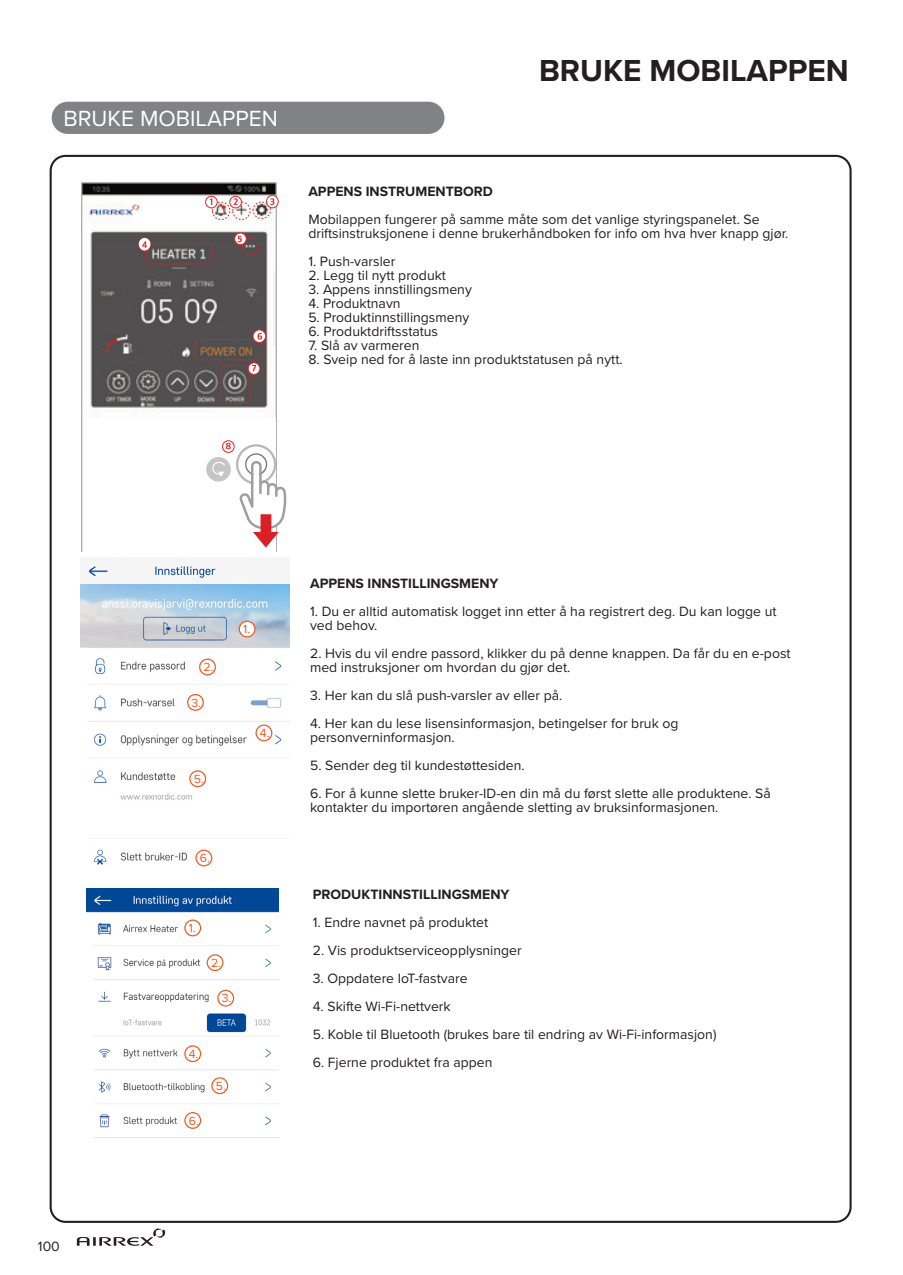
<style>
.page{position:relative;width:903px;height:1275px;background:#fff}
.page>*{position:absolute;margin:0;border:0;box-sizing:border-box;transform-origin:0 0}
.t1{font:700 31.5px "Proxima Nova";color:#231f20}
.t2{font:22.75px "Proxima Nova";color:#fff}
.t3{font:14px/14px "Proxima Nova";color:#231f20}
.t4{font:700 14px "Proxima Nova";color:#231f20}
.t5{font:12.25px "Proxima Nova";color:#f15921}
</style>
<div class="page">
<svg style="left:77px;top:1228px;width:88px;height:18px"></svg>
<div style="left:52px;top:102px;width:392px;height:32px;background:#808285;border-radius:16px"></div>
<svg style="left:81px;top:182px;width:196px;height:369px;fill:#514f50"></svg>
<div style="left:86px;top:418px;width:190px;height:133px;background:#fff"></div>
<div style="left:212px;top:202px;width:18px;height:18px;border:1px dashed #e72324;border-radius:50%"></div>
<svg style="left:206px;top:196px;width:11px;height:12px"></svg>
<div style="left:205px;top:196px;width:13px;height:12px;border:1px solid #e72324;border-radius:50%"></div>
<svg style="left:210px;top:198px;width:2px;height:7px"></svg>
<div style="left:232px;top:202px;width:19px;height:18px;border:1px dashed #e72324;border-radius:50%"></div>
<svg style="left:230px;top:196px;width:11px;height:12px"></svg>
<div style="left:253px;top:202px;width:18px;height:17px;border:1px dashed #e72324;border-radius:50%"></div>
<svg style="left:267px;top:195px;width:11px;height:13px"></svg>
<div style="left:242px;top:237px;width:17px;height:19px;border:1px dashed #e72324;border-radius:50%"></div>
<svg style="left:235px;top:233px;width:11px;height:12px"></svg>
<div style="left:146px;top:243px;width:67px;height:21px;border:1px dashed #e72324;border-radius:3px"></div>
<div style="left:138px;top:237px;width:13px;height:14px;border:1px solid #e72324;border-radius:50%"></div>
<div style="left:194px;top:339px;width:68px;height:21px;border:1px dashed #e72324;border-radius:3px"></div>
<svg style="left:253px;top:330px;width:13px;height:12px"></svg>
<div style="left:221px;top:365px;width:30px;height:39px;border:1px dashed #e72324;border-radius:5px"></div>
<svg style="left:248px;top:363px;width:12px;height:11px"></svg>
<div style="left:229px;top:196px;width:13px;height:12px;border:1px solid #e72324;border-radius:50%"></div>
<svg style="left:234px;top:198px;width:4px;height:7px"></svg>
<div style="left:266px;top:195px;width:13px;height:13px;border:1px solid #e72324;border-radius:50%"></div>
<svg style="left:270px;top:198px;width:4px;height:7px"></svg>
<div style="left:139px;top:238px;width:11px;height:12px;background:#fff;border-radius:50%"></div>
<svg style="left:142px;top:241px;width:5px;height:7px"></svg>
<div style="left:234px;top:233px;width:13px;height:12px;border:1px solid #e72324;border-radius:50%"></div>
<svg style="left:238px;top:236px;width:4px;height:6px"></svg>
<div style="left:253px;top:329px;width:13px;height:14px;border:1px solid #e72324;border-radius:50%"></div>
<svg style="left:257px;top:333px;width:5px;height:7px"></svg>
<div style="left:248px;top:362px;width:12px;height:13px;border:1px solid #e72324;border-radius:50%"></div>
<svg style="left:252px;top:365px;width:4px;height:6px"></svg>
<div style="left:206px;top:457px;width:25px;height:25px;background:#c5c5c5;border-radius:50%"></div>
<div style="left:222px;top:440px;width:13px;height:13px;border:1px solid #e72324;border-radius:50%"></div>
<svg style="left:212px;top:443px;width:74px;height:105px"></svg>
<img style="left:80px;top:558px;width:209px;height:309px">
<img style="left:87px;top:888px;width:192px;height:250px">
<div style="left:239px;top:621px;width:16px;height:16px;background:#fff;border-radius:50%"></div>
<div style="left:239px;top:621px;width:16px;height:16px;border:1px solid #f15921;border-radius:50%"></div>
<div style="left:200px;top:659px;width:15px;height:16px;background:#fff;border-radius:50%"></div>
<div style="left:199px;top:659px;width:17px;height:16px;border:1px solid #f15921;border-radius:50%"></div>
<div style="left:188px;top:694px;width:15px;height:16px;background:#fff;border-radius:50%"></div>
<div style="left:187px;top:694px;width:17px;height:17px;border:1px solid #f15921;border-radius:50%"></div>
<svg style="left:256px;top:725px;width:16px;height:16px"></svg>
<div style="left:255px;top:724px;width:17px;height:17px;border:1px solid #f15921;border-radius:50%"></div>
<div style="left:190px;top:771px;width:15px;height:16px;background:#fff;border-radius:50%"></div>
<div style="left:189px;top:770px;width:17px;height:17px;border:1px solid #f15921;border-radius:50%"></div>
<svg style="left:196px;top:850px;width:16px;height:16px"></svg>
<div style="left:195px;top:849px;width:17px;height:17px;border:1px solid #f15921;border-radius:50%"></div>
<svg style="left:185px;top:920px;width:16px;height:16px"></svg>
<div style="left:184px;top:919px;width:17px;height:17px;border:1px solid #f15921;border-radius:50%"></div>
<div style="left:207px;top:955px;width:16px;height:15px;background:#fff;border-radius:50%"></div>
<div style="left:207px;top:954px;width:16px;height:17px;border:1px solid #f15921;border-radius:50%"></div>
<svg style="left:218px;top:990px;width:16px;height:16px"></svg>
<div style="left:217px;top:990px;width:17px;height:17px;border:1px solid #f15921;border-radius:50%"></div>
<div style="left:185px;top:1046px;width:16px;height:15px;background:#fff;border-radius:50%"></div>
<div style="left:184px;top:1045px;width:17px;height:17px;border:1px solid #f15921;border-radius:50%"></div>
<div style="left:212px;top:1078px;width:16px;height:15px;background:#fff;border-radius:50%"></div>
<div style="left:211px;top:1077px;width:17px;height:17px;border:1px solid #f15921;border-radius:50%"></div>
<div style="left:185px;top:1113px;width:16px;height:15px;background:#fff;border-radius:50%"></div>
<div style="left:184px;top:1112px;width:17px;height:17px;border:1px solid #f15921;border-radius:50%"></div>
<h2 class="t2" style="left:63px;top:102px;width:216px">BRUKE MOBILAPPEN</h2>
<h1 class="t1" style="left:539px;top:47px;width:311px">BRUKE MOBILAPPEN</h1>
<p class="t4" style="left:308px;top:181px;width:186px">APPENS INSTRUMENTBORD</p>
<p class="t3" style="left:308px;top:212px;width:481px">Mobilappen fungerer på samme måte som det vanlige styringspanelet. Se driftsinstruksjonene i denne brukerhåndboken for info om hva hver knapp gjør.</p>
<p class="t3" style="left:308px;top:254px;width:88px">1. Push-varsler</p>
<p class="t3" style="left:308px;top:268px;width:139px">2. Legg til nytt produkt</p>
<p class="t3" style="left:308px;top:282px;width:165px">3. Appens innstillingsmeny</p>
<p class="t3" style="left:308px;top:296px;width:94px">4. Produktnavn</p>
<p class="t3" style="left:308px;top:310px;width:162px">5. Produktinnstillingsmeny</p>
<p class="t3" style="left:308px;top:324px;width:131px">6. Produktdriftsstatus</p>
<p class="t3" style="left:308px;top:338px;width:113px">7. Slå av varmeren</p>
<p class="t3" style="left:308px;top:352px;width:316px">8. Sveip ned for å laste inn produktstatusen på nytt.</p>
<p class="t3" style="left:38px;top:1239px;width:23px">100</p>
<p class="t5" style="left:204px;top:658px;width:12px">2.</p>
<p class="t5" style="left:191px;top:693px;width:11px">3.</p>
<p class="t5" style="left:194px;top:770px;width:12px">5.</p>
<p class="t5" style="left:243px;top:620px;width:8px">1.</p>
<p class="t5" style="left:260px;top:724px;width:11px">4.</p>
<p class="t5" style="left:200px;top:849px;width:12px">6.</p>
<p class="t5" style="left:189px;top:919px;width:8px">1.</p>
<p class="t5" style="left:211px;top:954px;width:12px">2.</p>
<p class="t5" style="left:222px;top:989px;width:11px">3.</p>
<p class="t5" style="left:189px;top:1045px;width:11px">4.</p>
<p class="t5" style="left:189px;top:1111px;width:12px">6.</p>
<p class="t5" style="left:216px;top:1077px;width:12px">5.</p>
<p class="t4" style="left:310px;top:573px;width:190px">APPENS INNSTILLINGSMENY</p>
<p class="t3" style="left:310px;top:604px;width:468px">1. Du er alltid automatisk logget inn etter å ha registrert deg. Du kan logge ut ved behov.</p>
<p class="t3" style="left:310px;top:646px;width:482px">2. Hvis du vil endre passord, klikker du på denne knappen. Da får du en e-post med instruksjoner om hvordan du gjør det.</p>
<p class="t3" style="left:310px;top:688px;width:254px">3. Her kan du slå push-varsler av eller på.</p>
<p class="t3" style="left:310px;top:716px;width:370px">4. Her kan du lese lisensinformasjon, betingelser for bruk og personverninformasjon.</p>
<p class="t3" style="left:310px;top:758px;width:216px">5. Sender deg til kundestøttesiden.</p>
<p class="t3" style="left:310px;top:786px;width:462px">6. For å kunne slette bruker-ID-en din må du først slette alle produktene. Så kontakter du importøren angående sletting av bruksinformasjonen.</p>
<p class="t4" style="left:313px;top:884px;width:198px">PRODUKTINNSTILLINGSMENY</p>
<p class="t3" style="left:313px;top:915px;width:177px">1. Endre navnet på produktet</p>
<p class="t3" style="left:313px;top:943px;width:210px">2. Vis produktserviceopplysninger</p>
<p class="t3" style="left:313px;top:971px;width:156px">3. Oppdatere IoT-fastvare</p>
<p class="t3" style="left:313px;top:999px;width:139px">4. Skifte Wi-Fi-nettverk</p>
<p class="t3" style="left:313px;top:1027px;width:405px">5. Koble til Bluetooth (brukes bare til endring av Wi-Fi-informasjon)</p>
<p class="t3" style="left:313px;top:1055px;width:181px">6. Fjerne produktet fra appen</p>
</div>
